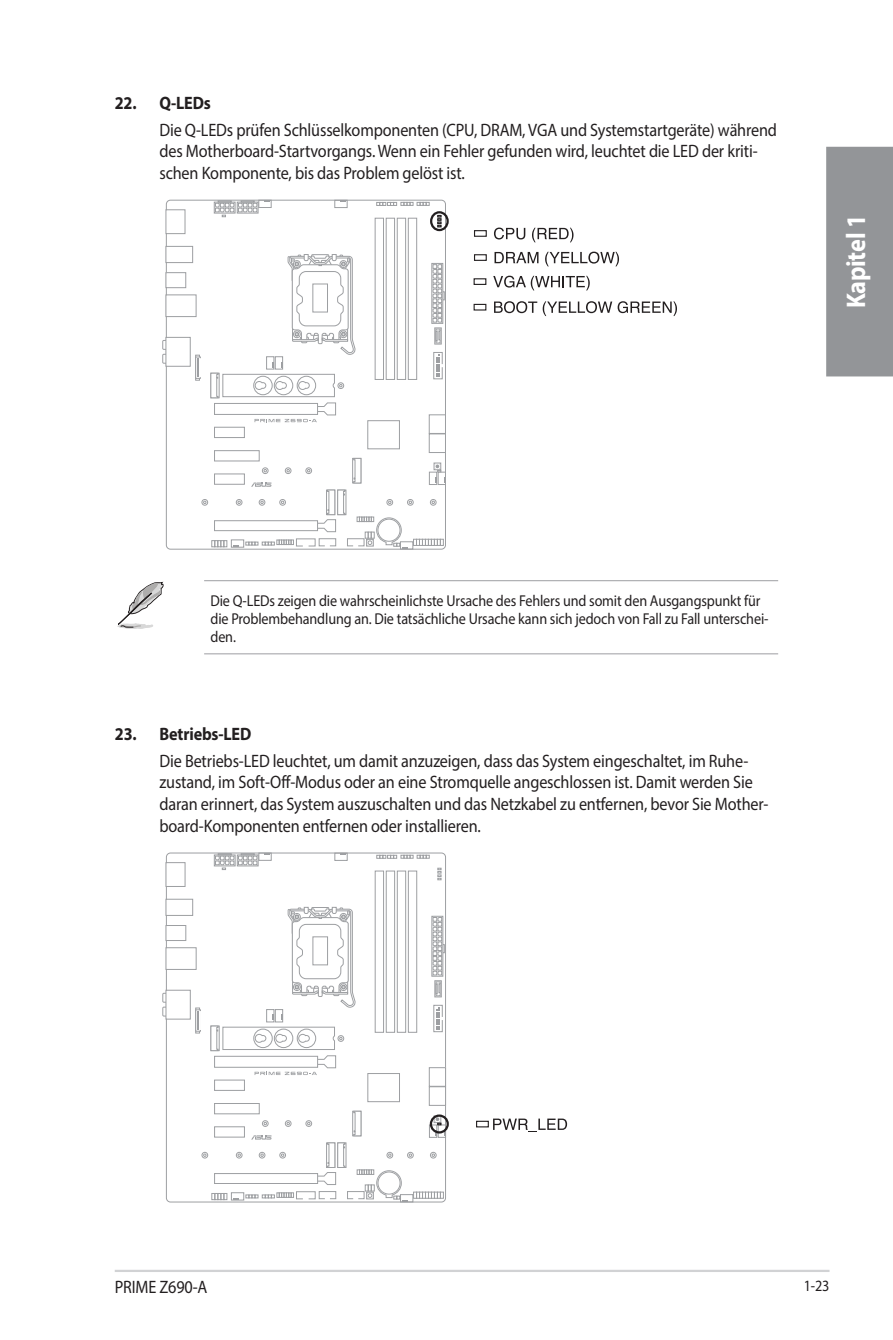
<style>
.page{position:relative;width:893px;height:1340px;background:#fff}
.page>*{position:absolute;margin:0;border:0;box-sizing:border-box;transform-origin:0 0}
.t1{font:700 27px "Myriad Pro";letter-spacing:-.01em;color:#fff;scale:.9 1}
.t2{font:18px/21.6px "Myriad Pro";letter-spacing:-.01em;color:#231f20;scale:.9 1}
.t3{font:700 18px "Myriad Pro";letter-spacing:-.01em;color:#231f20;scale:.9 1}
.t4{font:15.75px/18px "Myriad Pro";letter-spacing:-.01em;color:#231f20;scale:.9 1}
</style>
<div class="page">
<hr style="left:115px;top:1269px;width:714px;height:2px;background:#d1d2d4">
<div style="left:826px;top:147px;width:67px;height:229px;background:#939598"></div>
<hr style="left:204px;top:580px;width:574px;height:1px;background:#a8a9ad">
<hr style="left:204px;top:653px;width:574px;height:1px;background:#a8a9ad">
<div style="left:408px;top:218px;width:9px;height:162px;border:1px solid #9d9fa2"></div>
<div style="left:397px;top:218px;width:9px;height:162px;border:1px solid #9d9fa2"></div>
<div style="left:386px;top:218px;width:9px;height:162px;border:1px solid #9d9fa2"></div>
<div style="left:375px;top:218px;width:9px;height:162px;border:1px solid #9d9fa2"></div>
<div style="left:237px;top:202px;width:21px;height:11px;border:1px solid #9d9fa2"></div>
<div style="left:214px;top:202px;width:21px;height:11px;border:1px solid #9d9fa2"></div>
<div style="left:431px;top:263px;width:12px;height:60px;border:1px solid #9d9fa2"></div>
<svg style="left:202px;top:499px;width:6px;height:6px"></svg>
<div style="left:338px;top:382px;width:6px;height:7px;border:1px solid #9d9fa2;border-radius:50%"></div>
<div style="left:438px;top:472px;width:8px;height:13px;border:1px solid #9d9fa2"></div>
<div style="left:231px;top:539px;width:13px;height:8px;border:1px solid #9d9fa2"></div>
<div style="left:334px;top:200px;width:13px;height:8px;border:1px solid #9d9fa2"></div>
<div style="left:266px;top:356px;width:8px;height:13px;border:1px solid #9d9fa2"></div>
<div style="left:259px;top:200px;width:12px;height:8px;border:1px solid #9d9fa2"></div>
<div style="left:275px;top:356px;width:8px;height:13px;border:1px solid #9d9fa2"></div>
<svg style="left:211px;top:540px;width:16px;height:7px"></svg>
<svg style="left:376px;top:202px;width:53px;height:4px"></svg>
<div style="left:162px;top:340px;width:5px;height:9px;border:1px solid #9d9fa2"></div>
<svg style="left:163px;top:340px;width:3px;height:14px"></svg>
<div style="left:162px;top:354px;width:5px;height:9px;border:1px solid #9d9fa2"></div>
<div style="left:166px;top:337px;width:25px;height:29px;border:1px solid #9d9fa2"></div>
<div style="left:166px;top:294px;width:30px;height:23px;border:1px solid #9d9fa2"></div>
<div style="left:166px;top:272px;width:20px;height:16px;border:1px solid #9d9fa2"></div>
<div style="left:166px;top:246px;width:27px;height:17px;border:1px solid #9d9fa2"></div>
<div style="left:434px;top:327px;width:8px;height:17px;border:1px solid #9d9fa2"></div>
<svg style="left:432px;top:264px;width:12px;height:79px"></svg>
<div style="left:214px;top:520px;width:104px;height:11px;border:1px solid #9d9fa2"></div>
<div style="left:166px;top:209px;width:19px;height:25px;border:1px solid #9d9fa2"></div>
<svg style="left:215px;top:200px;width:42px;height:17px"></svg>
<div style="left:367px;top:420px;width:33px;height:29px;border:1px solid #9d9fa2"></div>
<svg style="left:433px;top:352px;width:10px;height:27px"></svg>
<div style="left:429px;top:414px;width:17px;height:20px;border:1px solid #9d9fa2"></div>
<div style="left:429px;top:433px;width:17px;height:20px;border:1px solid #9d9fa2"></div>
<div style="left:214px;top:450px;width:45px;height:11px;border:1px solid #9d9fa2"></div>
<div style="left:214px;top:473px;width:31px;height:11px;border:1px solid #9d9fa2"></div>
<div style="left:214px;top:427px;width:31px;height:11px;border:1px solid #9d9fa2"></div>
<svg style="left:233px;top:458px;width:212px;height:91px"></svg>
<svg style="left:287px;top:254px;width:68px;height:101px"></svg>
<div style="left:195px;top:355px;width:5px;height:25px;border:1px solid #9d9fa2"></div>
<svg style="left:195px;top:356px;width:6px;height:23px"></svg>
<svg style="left:210px;top:362px;width:132px;height:60px"></svg>
<div style="left:253px;top:376px;width:19px;height:19px;border:1px solid #9d9fa2;border-radius:50%"></div>
<div style="left:430px;top:211px;width:19px;height:20px;border:2px solid #231f20;border-radius:50%"></div>
<svg style="left:494px;top:227px;width:31px;height:12px"></svg>
<svg style="left:532px;top:228px;width:41px;height:14px"></svg>
<svg style="left:494px;top:252px;width:44px;height:11px"></svg>
<svg style="left:545px;top:252px;width:74px;height:14px"></svg>
<svg style="left:493px;top:276px;width:97px;height:14px"></svg>
<svg style="left:494px;top:301px;width:43px;height:12px"></svg>
<svg style="left:543px;top:301px;width:69px;height:15px"></svg>
<svg style="left:618px;top:301px;width:59px;height:15px"></svg>
<div style="left:474px;top:304px;width:12px;height:6px;border:1px solid #231f20"></div>
<div style="left:474px;top:230px;width:13px;height:7px;border:1px solid #231f20"></div>
<div style="left:474px;top:278px;width:12px;height:7px;border:1px solid #231f20"></div>
<div style="left:474px;top:254px;width:13px;height:7px;border:1px solid #231f20"></div>
<svg style="left:437px;top:215px;width:4px;height:12px"></svg>
<svg style="left:117px;top:581px;width:47px;height:48px"></svg>
<div style="left:408px;top:870px;width:9px;height:162px;border:1px solid #9d9fa2"></div>
<div style="left:397px;top:870px;width:9px;height:162px;border:1px solid #9d9fa2"></div>
<div style="left:386px;top:870px;width:9px;height:162px;border:1px solid #9d9fa2"></div>
<div style="left:375px;top:870px;width:9px;height:162px;border:1px solid #9d9fa2"></div>
<div style="left:237px;top:854px;width:21px;height:12px;border:1px solid #9d9fa2"></div>
<div style="left:214px;top:854px;width:21px;height:12px;border:1px solid #9d9fa2"></div>
<div style="left:432px;top:916px;width:11px;height:60px;border:1px solid #9d9fa2"></div>
<svg style="left:432px;top:917px;width:13px;height:58px"></svg>
<svg style="left:202px;top:1152px;width:6px;height:6px"></svg>
<div style="left:400px;top:1194px;width:13px;height:8px;border:1px solid #9d9fa2"></div>
<div style="left:438px;top:1124px;width:8px;height:13px;border:1px solid #9d9fa2"></div>
<div style="left:231px;top:1192px;width:13px;height:8px;border:1px solid #9d9fa2"></div>
<div style="left:335px;top:852px;width:12px;height:8px;border:1px solid #9d9fa2"></div>
<div style="left:266px;top:1009px;width:8px;height:13px;border:1px solid #9d9fa2"></div>
<div style="left:259px;top:852px;width:12px;height:8px;border:1px solid #9d9fa2"></div>
<div style="left:275px;top:1009px;width:8px;height:13px;border:1px solid #9d9fa2"></div>
<svg style="left:212px;top:1193px;width:15px;height:6px"></svg>
<svg style="left:376px;top:855px;width:54px;height:3px"></svg>
<svg style="left:163px;top:993px;width:3px;height:21px"></svg>
<div style="left:163px;top:1006px;width:5px;height:10px;border:1px solid #9d9fa2"></div>
<div style="left:166px;top:989px;width:25px;height:30px;border:1px solid #9d9fa2"></div>
<div style="left:166px;top:947px;width:30px;height:22px;border:1px solid #9d9fa2"></div>
<div style="left:166px;top:925px;width:20px;height:15px;border:1px solid #9d9fa2"></div>
<div style="left:166px;top:899px;width:27px;height:16px;border:1px solid #9d9fa2"></div>
<div style="left:435px;top:980px;width:7px;height:17px;border:1px solid #9d9fa2"></div>
<svg style="left:435px;top:981px;width:6px;height:15px"></svg>
<svg style="left:437px;top:868px;width:4px;height:12px"></svg>
<div style="left:214px;top:1173px;width:104px;height:10px;border:1px solid #9d9fa2"></div>
<div style="left:166px;top:862px;width:19px;height:24px;border:1px solid #9d9fa2"></div>
<svg style="left:215px;top:853px;width:42px;height:16px"></svg>
<div style="left:368px;top:1073px;width:32px;height:28px;border:1px solid #9d9fa2"></div>
<svg style="left:433px;top:1004px;width:10px;height:28px"></svg>
<div style="left:429px;top:1067px;width:17px;height:19px;border:1px solid #9d9fa2"></div>
<div style="left:429px;top:1086px;width:17px;height:19px;border:1px solid #9d9fa2"></div>
<div style="left:214px;top:1103px;width:46px;height:11px;border:1px solid #9d9fa2"></div>
<div style="left:214px;top:1126px;width:31px;height:11px;border:1px solid #9d9fa2"></div>
<div style="left:214px;top:1079px;width:31px;height:11px;border:1px solid #9d9fa2"></div>
<svg style="left:288px;top:906px;width:67px;height:101px"></svg>
<div style="left:195px;top:1007px;width:5px;height:26px;border:1px solid #9d9fa2"></div>
<svg style="left:195px;top:1009px;width:6px;height:22px"></svg>
<svg style="left:210px;top:1025px;width:134px;height:50px"></svg>
<div style="left:253px;top:1028px;width:20px;height:19px;border:1px solid #9d9fa2;border-radius:50%"></div>
<div style="left:430px;top:1114px;width:19px;height:19px;border:2px solid #231f20;border-radius:50%"></div>
<svg style="left:493px;top:1118px;width:74px;height:14px"></svg>
<div style="left:476px;top:1120px;width:13px;height:7px;border:1px solid #231f20"></div>
<svg style="left:233px;top:1110px;width:212px;height:91px"></svg>
<p class="t3" style="left:115px;top:91px;width:108px">22. Q-LEDs</p>
<p class="t2" style="left:159px;top:118px;width:688px">Die Q-LEDs prüfen Schlüsselkomponenten (CPU, DRAM, VGA und Systemstartgeräte) während des Motherboard-Startvorgangs. Wenn ein Fehler gefunden wird, leuchtet die LED der kriti&shy;schen Komponente, bis das Problem gelöst ist.</p>
<h1 class="t1" style="left:838px;top:308px;width:106px;rotate:-90deg">Kapitel 1</h1>
<p class="t4" style="left:210px;top:591px;width:621px">Die Q-LEDs zeigen die wahrscheinlichste Ursache des Fehlers und somit den Ausgangspunkt für die Problembehandlung an. Die tatsächliche Ursache kann sich jedoch von Fall zu Fall unterschei&shy;den.</p>
<p class="t3" style="left:115px;top:722px;width:153px">23. Betriebs-LED</p>
<p class="t2" style="left:160px;top:749px;width:678px">Die Betriebs-LED leuchtet, um damit anzuzeigen, dass das System eingeschaltet, im Ruhe&shy;zustand, im Soft-Off-Modus oder an eine Stromquelle angeschlossen ist. Damit werden Sie daran erinnert, das System auszuschalten und das Netzkabel zu entfernen, bevor Sie Mother&shy;board-Komponenten entfernen oder installieren.</p>
<p class="t2" style="left:115px;top:1275px;width:104px">PRIME Z690-A</p>
<p class="t4" style="left:804px;top:1276px;width:30px">1-23</p>
</div>
